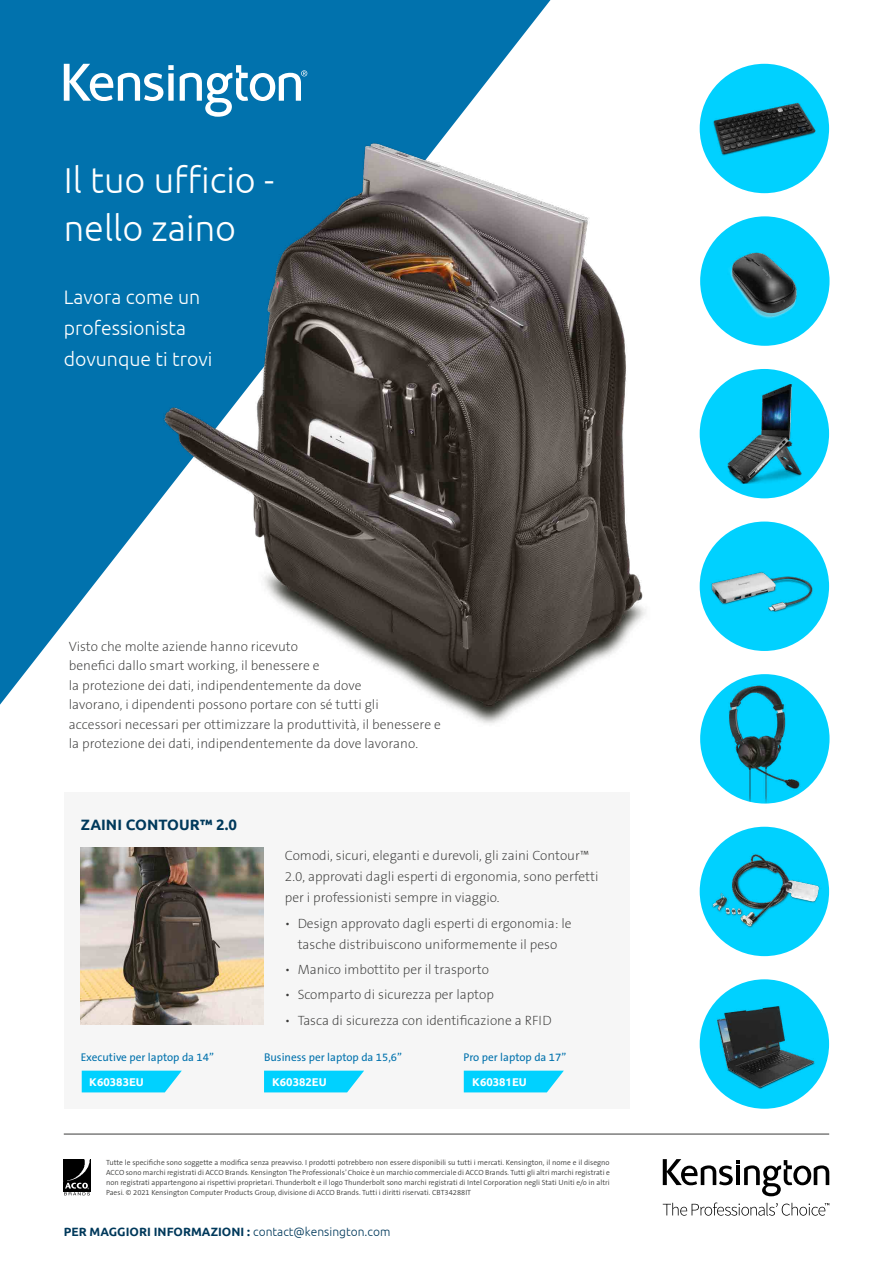
<style>
.page{position:relative;width:893px;height:1263px;background:#fff}
.page>*{position:absolute;margin:0;border:0;box-sizing:border-box;transform-origin:0 0}
.t1{font:300 36px/47.5px "Ubuntu";color:#fff}
.t2{font:300 19.5px/30.9px "Ubuntu";color:#fff}
.t3{font:700 15px "Ubuntu";color:#00395b}
.t4{font:13.5px/19.5px "The Sans KENSINGTON2 XL";color:#3c3c3b}
.t5{font:700 12px "Ubuntu";color:#00395b}
.t6{font:11.25px "The Sans KENSINGTON5 Rg";color:#0172ad}
.t7{font:700 11.25px "Ubuntu";color:#fff}
.t8{font:7.5px/10.4px "The Sans KENSINGTON4 SL";color:#3c3c3b;text-align:justify}
.s1{font-weight:300}
</style>
<div class="page">
<div style="left:64px;top:792px;width:565px;height:317px;background:#f6f6f6"></div>
<img style="left:81px;top:848px;width:183px;height:177px">
<svg style="left:0;top:0;width:550px;height:705px;background:#1d81b6"></svg>
<svg style="left:64px;top:64px;width:243px;height:53px"></svg>
<img style="left:114px;top:114px;width:586px;height:609px">
<div style="left:700px;top:674px;width:129px;height:129px;background:#00d1ff;border-radius:50%"></div>
<img style="left:726px;top:681px;width:78px;height:122px">
<div style="left:700px;top:64px;width:129px;height:129px;background:#00d1ff;border-radius:50%"></div>
<img style="left:706px;top:98px;width:110px;height:62px">
<div style="left:700px;top:216px;width:129px;height:130px;background:#00d1ff;border-radius:50%"></div>
<img style="left:729px;top:252px;width:68px;height:67px">
<div style="left:700px;top:369px;width:129px;height:129px;background:#00d1ff;border-radius:50%"></div>
<img style="left:728px;top:384px;width:73px;height:99px">
<div style="left:700px;top:521px;width:129px;height:130px;background:#00d1ff;border-radius:50%"></div>
<div style="left:700px;top:827px;width:129px;height:129px;background:#00d1ff;border-radius:50%"></div>
<img style="left:703px;top:848px;width:123px;height:87px">
<div style="left:700px;top:979px;width:129px;height:130px;background:#00d1ff;border-radius:50%"></div>
<img style="left:709px;top:1000px;width:114px;height:93px">
<svg style="left:264px;top:1071px;width:100px;height:21px;background:#14d4fe"></svg>
<svg style="left:82px;top:1071px;width:100px;height:21px;background:#15d4fe"></svg>
<svg style="left:464px;top:1071px;width:100px;height:21px;background:#15d4fe"></svg>
<img style="left:64px;top:1159px;width:27px;height:32px">
<svg style="left:64px;top:1183px;width:26px;height:12px"></svg>
<svg style="left:663px;top:1159px;width:166px;height:37px"></svg>
<svg style="left:663px;top:1202px;width:166px;height:14px"></svg>
<hr style="left:64px;top:1134px;width:765px;height:1px;background:#3c3c3b">
<img style="left:711px;top:572px;width:102px;height:40px">
<h1 class="t1" style="left:64px;top:156px;width:212px">Il tuo ufficio - nello zaino</h1>
<h2 class="t2" style="left:64px;top:281px;width:150px">Lavora come un professionista dovunque ti trovi</h2>
<p class="t4" style="left:69px;top:637px;width:373px">Visto che molte aziende hanno ricevuto<br>benefici dallo smart working, il benessere e<br>la protezione dei dati, indipendentemente da dove<br>lavorano, i dipendenti possono portare con sé tutti gli<br>accessori necessari per ottimizzare la produttività, il benessere e la protezione dei dati, indipendentemente da dove lavorano.</p>
<p class="t3" style="left:81px;top:815px;width:158px">ZAINI CONTOUR™ 2.0</p>
<p class="t6" style="left:81px;top:1051px;width:135px">Executive per laptop da 14”</p>
<p class="t7" style="left:89px;top:1075px;width:56px">K60383EU</p>
<p class="t4" style="left:285px;top:846px;width:315px;line-height:21px">Comodi, sicuri, eleganti e durevoli, gli zaini Contour™<br>2.0, approvati dagli esperti di ergonomia, sono perfetti per i professionisti sempre in viaggio.</p>
<p class="t4" style="left:285px;top:913px;width:288px;line-height:21px;text-align:center">• Design approvato dagli esperti di ergonomia: le tasche distribuiscono uniformemente il peso</p>
<p class="t4" style="left:285px;top:960px;width:206px">• Manico imbottito per il trasporto</p>
<p class="t4" style="left:285px;top:985px;width:211px">• Scomparto di sicurezza per laptop</p>
<p class="t4" style="left:285px;top:1011px;width:268px">• Tasca di sicurezza con identificazione a RFID</p>
<p class="t6" style="left:264px;top:1051px;width:139px">Business per laptop da 15,6”</p>
<p class="t7" style="left:272px;top:1075px;width:56px">K60382EU</p>
<p class="t6" style="left:463px;top:1051px;width:104px">Pro per laptop da 17”</p>
<p class="t7" style="left:472px;top:1075px;width:56px">K60381EU</p>
<p class="t8" style="left:106px;top:1157px;width:505px">Tutte le specifiche sono soggette a modifica senza preavviso. I prodotti potrebbero non essere disponibili su tutti i mercati. Kensington, il nome e il disegno ACCO sono marchi registrati di ACCO Brands. Kensington The Professionals’ Choice è un marchio commerciale di ACCO Brands. Tutti gli altri marchi registrati e non registrati appartengono ai rispettivi proprietari. Thunderbolt e il logo Thunderbolt sono marchi registrati di Intel Corporation negli Stati Uniti e/o in altri Paesi. © 2021 Kensington Computer Products Group, divisione di ACCO Brands. Tutti i diritti riservati. CBT34288IT</p>
<p class="t5" style="left:64px;top:1224px;width:328px">PER MAGGIORI INFORMAZIONI : <span class="s1">contact@kensington.com</span></p>
</div>
